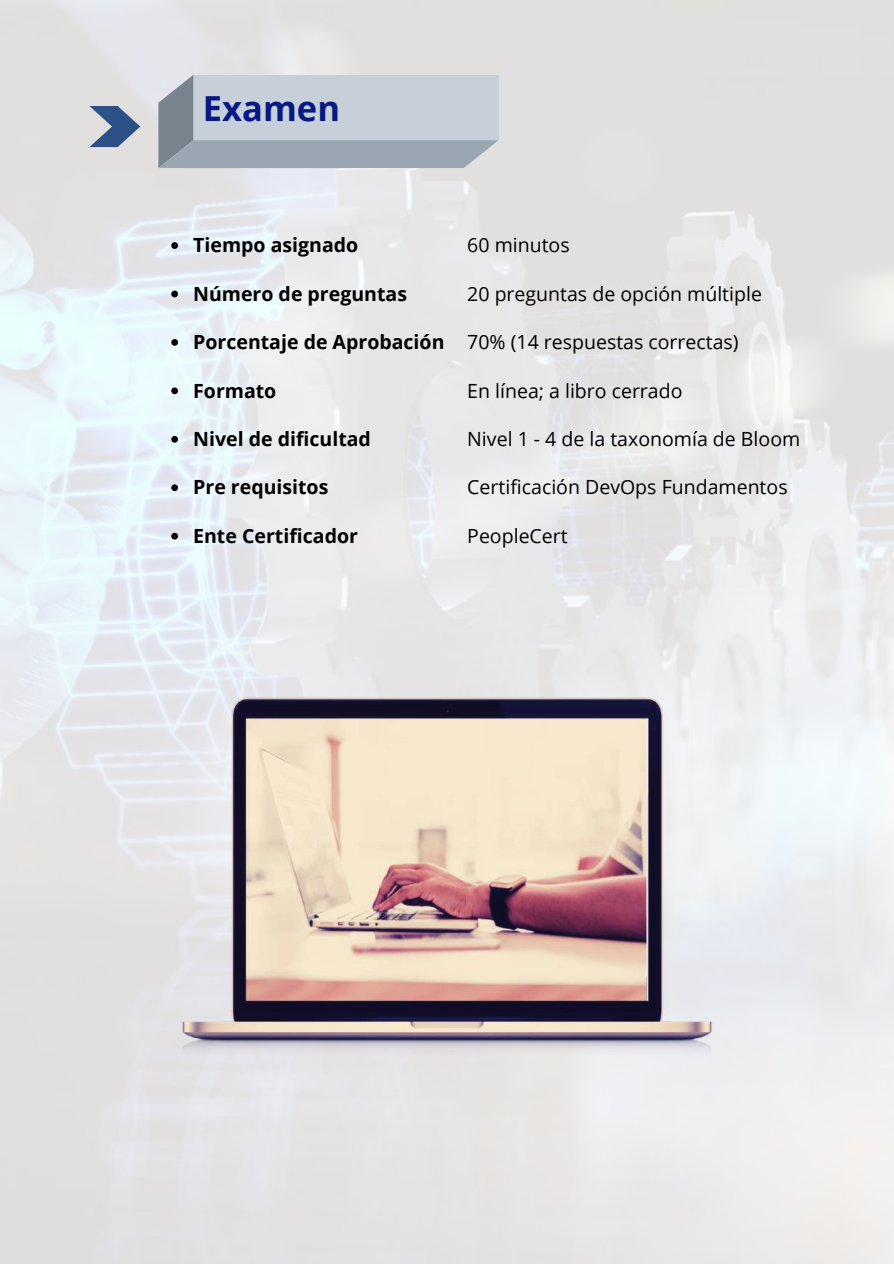
<style>
.page{position:relative;width:894px;height:1264px;background:#fff}
.page>*{position:absolute;margin:0;border:0;box-sizing:border-box;transform-origin:0 0}
.t1{font:700 34.5px "Open Sans";color:#061985}
.t2{font:19.5px "Open Sans";color:#000}
.t3{font:700 19.5px "Open Sans";color:#000}
</style>
<div class="page">
<img style="left:0;top:0;width:893px;height:1263px">
<svg style="left:89px;top:106px;width:51px;height:41px;background:#7c90ae"></svg>
<svg style="left:171px;top:242px;width:7px;height:7px"></svg>
<svg style="left:171px;top:290px;width:7px;height:7px"></svg>
<svg style="left:171px;top:339px;width:7px;height:7px"></svg>
<svg style="left:171px;top:387px;width:7px;height:7px"></svg>
<svg style="left:171px;top:436px;width:7px;height:6px"></svg>
<svg style="left:171px;top:484px;width:7px;height:7px"></svg>
<svg style="left:171px;top:533px;width:7px;height:6px"></svg>
<svg style="left:158px;top:75px;width:340px;height:93px;background:#b6c0c8"></svg>
<img style="left:171px;top:685px;width:551px;height:372px">
<h1 class="t1" style="left:203px;top:85px;width:139px">Examen</h1>
<p class="t3" style="left:193px;top:231px;width:166px">Tiempo asignado</p>
<p class="t3" style="left:193px;top:280px;width:215px">Número de preguntas</p>
<p class="t3" style="left:193px;top:328px;width:253px">Porcentaje de Aprobación</p>
<p class="t3" style="left:193px;top:377px;width:85px">Formato</p>
<p class="t3" style="left:193px;top:425px;width:179px">Nivel de dificultad</p>
<p class="t3" style="left:193px;top:473px;width:137px">Pre requisitos</p>
<p class="t3" style="left:193px;top:522px;width:166px">Ente Certificador</p>
<p class="t2" style="left:467px;top:231px;width:104px">60 minutos</p>
<p class="t2" style="left:467px;top:280px;width:296px">20 preguntas de opción múltiple</p>
<p class="t2" style="left:467px;top:328px;width:273px">70% (14 respuestas correctas)</p>
<p class="t2" style="left:467px;top:377px;width:217px">En línea; a libro cerrado</p>
<p class="t2" style="left:467px;top:425px;width:334px">Nivel 1 - 4 de la taxonomía de Bloom</p>
<p class="t2" style="left:467px;top:473px;width:322px">Certificación DevOps Fundamentos</p>
<p class="t2" style="left:467px;top:522px;width:102px">PeopleCert</p>
</div>
